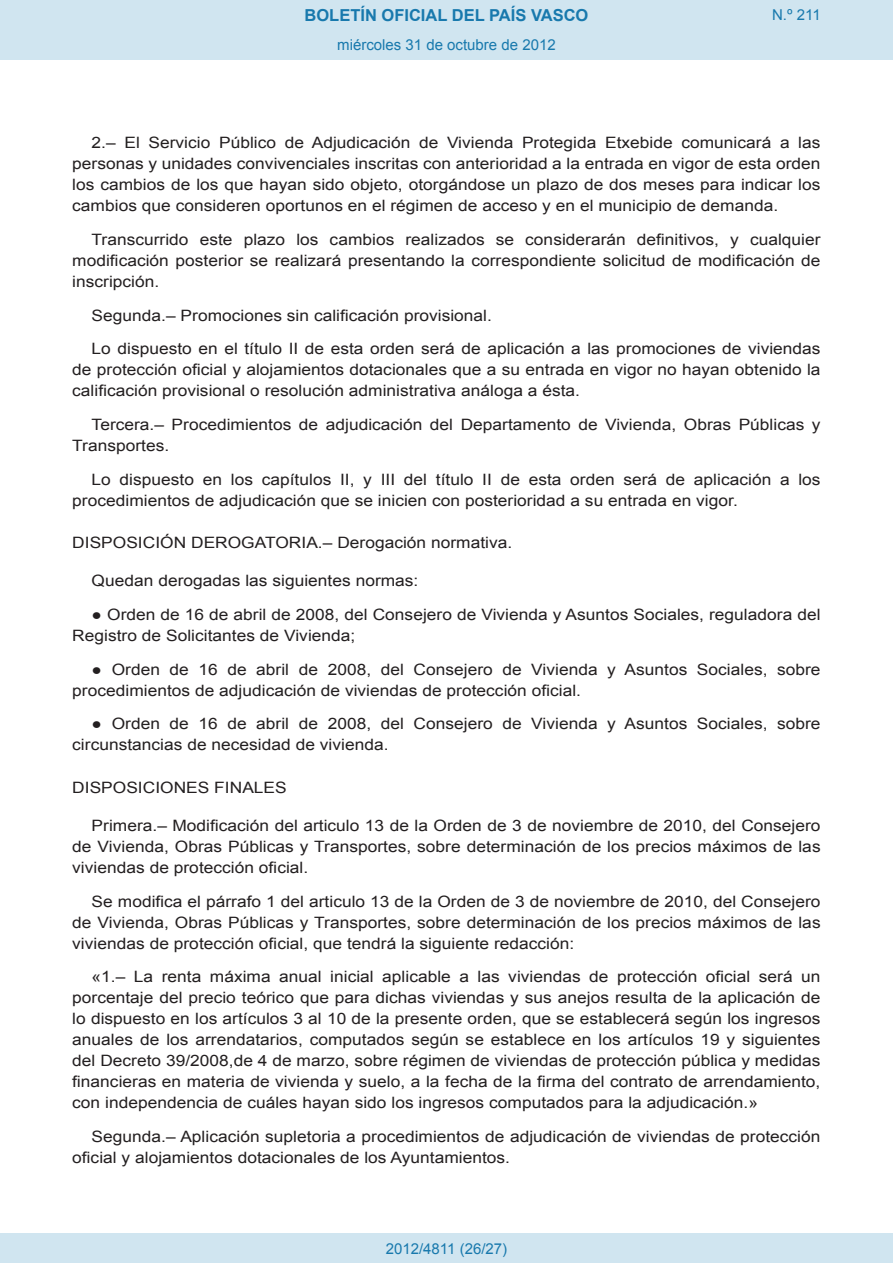
<style>
.page{position:relative;width:893px;height:1263px;background:#fff}
.page>*{position:absolute;margin:0;border:0;box-sizing:border-box;transform-origin:0 0}
.t1{font:700 16.5px "Arial";color:#1879ad}
.BOPVDetalle{font:15.6px/21px "Arial";color:#231f20;text-align:justify;scale:1.11 1}
.BOPVDetalleNivel1{font:15.6px/21px "Arial";color:#231f20;scale:1.11 1}
.BOPVDisposicionTitul{font:15.6px "Arial";color:#231f20;scale:1.11 1}
.Paginacion_Centro{font:15px "Arial";color:#1879ad}
</style>
<div class="page">
<div style="left:0;top:0;width:893px;height:60px;background:#d0e5f0"></div>
<div style="left:0;top:1233px;width:893px;height:30px;background:#d0e5f0"></div>
<p class="t1" style="left:305px;top:4px;width:285px">BOLETÍN OFICIAL DEL PAÍS VASCO</p>
<p class="Paginacion_Centro" style="left:337px;top:35px;width:220px">miércoles 31 de octubre de 2012</p>
<p class="Paginacion_Centro" style="left:772px;top:5px;width:50px">N.º 211</p>
<p class="BOPVDetalle" style="left:72px;top:132px;width:676px;text-indent:19px">2.– El Servicio Público de Adjudicación de Vivienda Protegida Etxebide comunicará a las personas y unidades convivenciales inscritas con anterioridad a la entrada en vigor de esta orden los cambios de los que hayan sido objeto, otorgándose un plazo de dos meses para indicar los cambios que consideren oportunos en el régimen de acceso y en el municipio de demanda.</p>
<p class="BOPVDetalle" style="left:72px;top:229px;width:676px;text-indent:19px">Transcurrido este plazo los cambios realizados se considerarán definitivos, y cualquier modificación posterior se realizará presentando la correspondiente solicitud de modificación de inscripción.</p>
<p class="BOPVDetalle" style="left:92px;top:305px;width:362px">Segunda.– Promociones sin calificación provisional.</p>
<p class="BOPVDetalle" style="left:72px;top:339px;width:676px;text-indent:19px">Lo dispuesto en el título II de esta orden será de aplicación a las promociones de viviendas de protección oficial y alojamientos dotacionales que a su entrada en vigor no hayan obtenido la calificación provisional o resolución administrativa análoga a ésta.</p>
<p class="BOPVDetalle" style="left:72px;top:414px;width:676px;text-indent:19px">Tercera.– Procedimientos de adjudicación del Departamento de Vivienda, Obras Públicas y<br>Transportes.</p>
<p class="BOPVDetalle" style="left:72px;top:469px;width:676px;text-indent:19px">Lo dispuesto en los capítulos II, y III del título II de esta orden será de aplicación a los procedimientos de adjudicación que se inicien con posterioridad a su entrada en vigor.</p>
<p class="BOPVDisposicionTitul" style="left:72px;top:532px;width:398px">DISPOSICIÓN DEROGATORIA.– Derogación normativa.</p>
<p class="BOPVDetalle" style="left:92px;top:570px;width:296px">Quedan derogadas las siguientes normas:</p>
<p class="BOPVDetalleNivel1" style="left:72px;top:604px;width:676px;text-indent:19px">● Orden de 16 de abril de 2008, del Consejero de Vivienda y Asuntos Sociales, reguladora del<br>Registro de Solicitantes de Vivienda;</p>
<p class="BOPVDetalleNivel1" style="left:72px;top:659px;width:676px;text-indent:19px">● Orden de 16 de abril de 2008, del Consejero de Vivienda y Asuntos Sociales, sobre procedimientos de adjudicación de viviendas de protección oficial.</p>
<p class="BOPVDetalleNivel1" style="left:72px;top:714px;width:676px;text-indent:19px">● Orden de 16 de abril de 2008, del Consejero de Vivienda y Asuntos Sociales, sobre circunstancias de necesidad de vivienda.</p>
<p class="BOPVDisposicionTitul" style="left:72px;top:777px;width:195px">DISPOSICIONES FINALES</p>
<p class="BOPVDetalle" style="left:72px;top:815px;width:676px;text-indent:19px">Primera.– Modificación del articulo 13 de la Orden de 3 de noviembre de 2010, del Consejero de Vivienda, Obras Públicas y Transportes, sobre determinación de los precios máximos de las viviendas de protección oficial.</p>
<p class="BOPVDetalle" style="left:72px;top:891px;width:676px;text-indent:19px">Se modifica el párrafo 1 del articulo 13 de la Orden de 3 de noviembre de 2010, del Consejero de Vivienda, Obras Públicas y Transportes, sobre determinación de los precios máximos de las viviendas de protección oficial, que tendrá la siguiente redacción:</p>
<p class="BOPVDetalle" style="left:72px;top:966px;width:676px;text-indent:19px">«1.– La renta máxima anual inicial aplicable a las viviendas de protección oficial será un porcentaje del precio teórico que para dichas viviendas y sus anejos resulta de la aplicación de lo dispuesto en los artículos 3 al 10 de la presente orden, que se establecerá según los ingresos anuales de los arrendatarios, computados según se establece en los artículos 19 y siguientes del Decreto 39/2008,de 4 de marzo, sobre régimen de viviendas de protección pública y medidas financieras en materia de vivienda y suelo, a la fecha de la firma del contrato de arrendamiento, con independencia de cuáles hayan sido los ingresos computados para la adjudicación.»</p>
<p class="BOPVDetalle" style="left:72px;top:1126px;width:675px;text-indent:19px">Segunda.– Aplicación supletoria a procedimientos de adjudicación de viviendas de protección oficial y alojamientos dotacionales de los Ayuntamientos.</p>
<p class="Paginacion_Centro" style="left:386px;top:1238px;width:123px">2012/4811 (26/27)</p>
</div>
